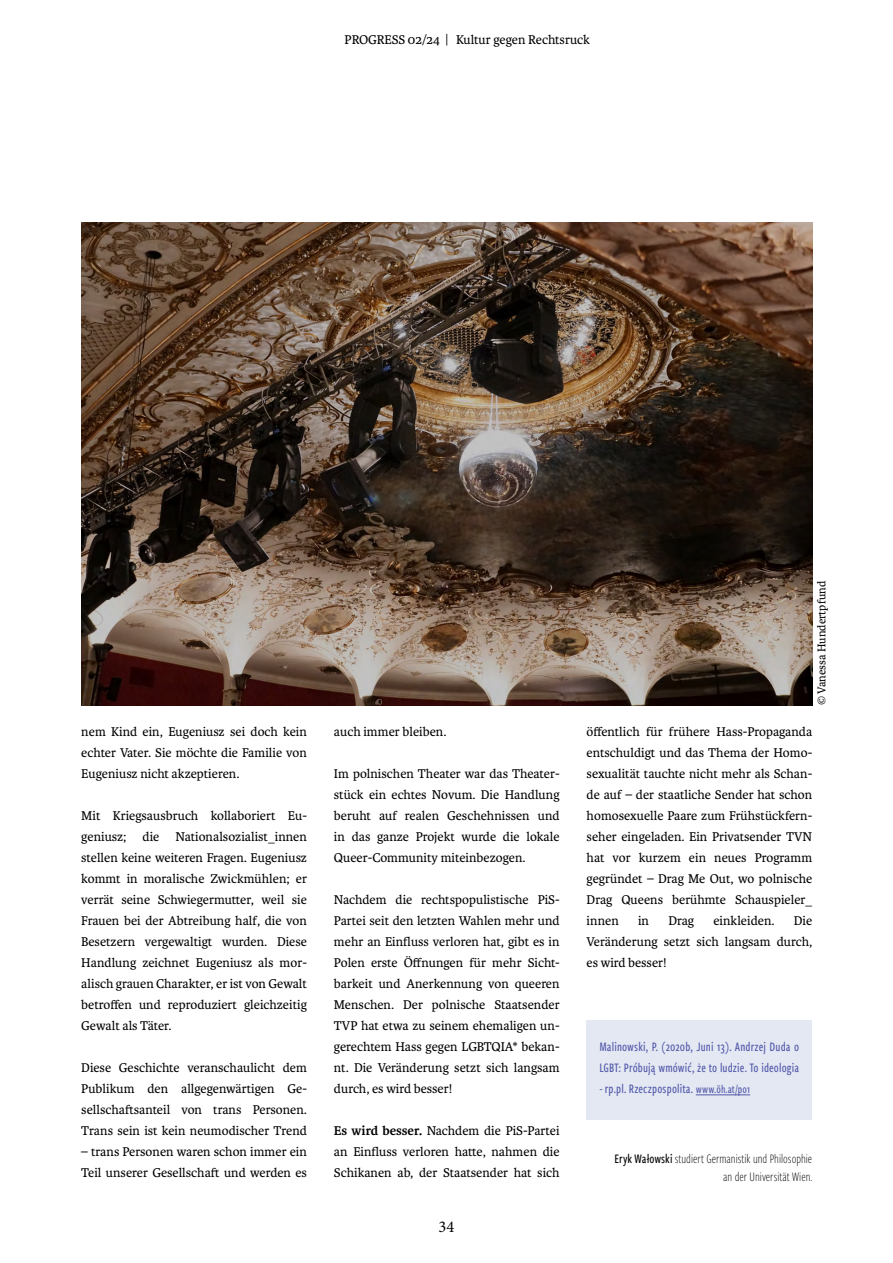
<style>
.page{position:relative;width:893px;height:1263px;background:#fff}
.page>*{position:absolute;margin:0;border:0;box-sizing:border-box;transform-origin:0 0}
.t1{font:16.5px "Minion Pro";color:#000}
.t2{font:13.5px/21px "Karmina";color:#000;text-align:justify}
.t3{font:500 13.5px/21px "Freight Sans Cmp Pro";letter-spacing:.01em;color:#5157a8}
.t4{font:300 13.5px/18px "Freight Sans Cmp Pro";color:#000;text-align:right}
.t5{font:12px "Karmina";color:#000}
.s1{font-weight:700}
.s2{font-size:12px}
.s3{font-weight:500}
</style>
<div class="page">
<div style="left:586px;top:1020px;width:226px;height:99px;background:#e3e8f3"></div>
<hr style="left:696px;top:1094px;width:54px;height:1px;background:#5157a8">
<img style="left:81px;top:222px;width:731px;height:483px">
<p class="t2" style="left:345px;top:29px;width:247px">PROGRESS 02/24 | Kultur gegen Rechtsruck</p>
<p class="t2" style="left:81px;top:721px;width:227px">nem Kind ein, Eugeniusz sei doch kein echter Vater. Sie möchte die Familie von Eugeniusz nicht akzeptieren.</p>
<p class="t2" style="left:81px;top:805px;width:227px">Mit Kriegsausbruch kollaboriert Eu&shy;geniusz; die Nationalsozialist_innen stellen keine weiteren Fragen. Eugeniusz kommt in moralische Zwickmühlen; er verrät seine Schwiegermutter, weil sie Frauen bei der Abtreibung half, die von Besetzern vergewaltigt wurden. Diese Handlung zeichnet Eugeniusz als mor&shy;alisch grauen Charakter, er ist von Gewalt betroffen und reproduziert gleichzeitig Gewalt als Täter.</p>
<p class="t2" style="left:81px;top:1058px;width:227px">Diese Geschichte veranschaulicht dem Publikum den allgegenwärtigen Ge&shy;sellschaftsanteil von trans Personen.<br>Trans sein ist kein neumodischer Trend</p>
<p class="t2" style="left:81px;top:1142px;width:227px">– trans Personen waren schon immer ein<br>Teil unserer Gesellschaft und werden es</p>
<p class="t2" style="left:334px;top:722px;width:114px">auch immer bleiben.</p>
<p class="t2" style="left:334px;top:764px;width:227px">Im polnischen Theater war das Theater&shy;stück ein echtes Novum. Die Handlung beruht auf realen Geschehnissen und in das ganze Projekt wurde die lokale Queer-Community miteinbezogen.</p>
<p class="t2" style="left:334px;top:890px;width:227px">Nachdem die rechtspopulistische PiS-Partei seit den letzten Wahlen mehr und mehr an Einfluss verloren hat, gibt es in Polen erste Öffnungen für mehr Sicht&shy;barkeit und Anerkennung von queeren Menschen. Der polnische Staatsender TVP hat etwa zu seinem ehemaligen un&shy;gerechtem Hass gegen LGBTQIA* bekan&shy;nt. Die Veränderung setzt sich langsam durch, es wird besser!</p>
<p class="t2" style="left:334px;top:1121px;width:227px"><span class="s1">Es wird besser.</span> Nachdem die PiS-Partei an Einfluss verloren hatte, nahmen die Schikanen ab, der Staatsender hat sich</p>
<p class="t1" style="left:439px;top:1216px;width:17px">34</p>
<p class="t5" style="left:815px;top:705px;width:126px;rotate:-90deg">© Vanessa Hundertpfund</p>
<p class="t2" style="left:587px;top:722px;width:227px">öffentlich für frühere Hass-Propaganda entschuldigt und das Thema der Homo&shy;sexualität tauchte nicht mehr als Schan&shy;de auf – der staatliche Sender hat schon homosexuelle Paare zum Frühstückfern&shy;seher eingeladen. Ein Privatsender TVN hat vor kurzem ein neues Programm gegründet – Drag Me Out, wo polnische Drag Queens berühmte Schauspieler_ innen</p>
<p class="t2" style="left:638px;top:911px;width:13px">in</p>
<p class="t2" style="left:668px;top:911px;width:27px">Drag</p>
<p class="t2" style="left:713px;top:911px;width:63px">einkleiden.</p>
<p class="t2" style="left:587px;top:911px;width:227px;text-indent:207px">Die Veränderung setzt sich langsam durch, es wird besser!</p>
<p class="t3" style="left:599px;top:1036px;width:201px">Malinowski, P. (2020b, Juni 13). Andrzej Duda o<br>LGBT: Próbują wmówić, że to ludzie. To ideologia</p>
<p class="t3" style="left:599px;top:1078px;width:152px">- rp.pl. Rzeczpospolita. <span class="s2">www.öh.at/po1</span></p>
<p class="t4" style="left:614px;top:1149px;width:199px"><span class="s3">Eryk Wałowski</span> studiert Germanistik und Philosophie an der Universität Wien.</p>
</div>
